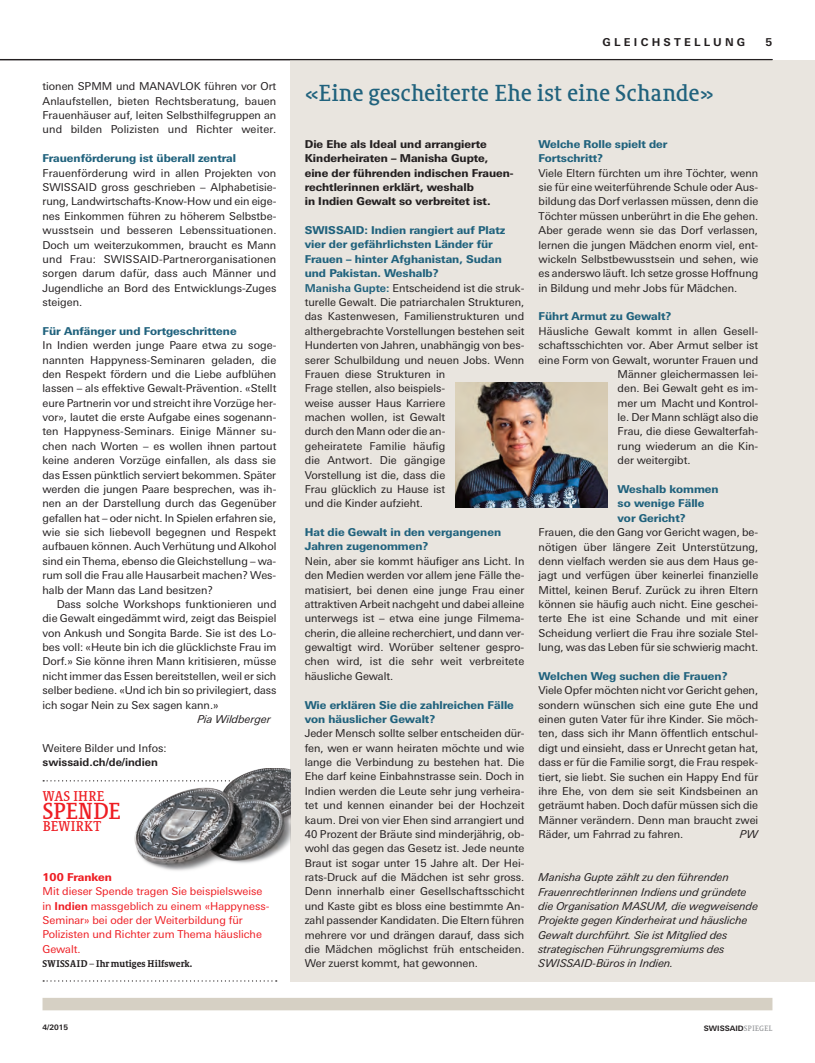
<style>
.page{position:relative;width:815px;height:1063px;background:#fff}
.page>*{position:absolute;margin:0;border:0;box-sizing:border-box;transform-origin:0 0}
.t1{font:22.5px "Sheriff";color:#20627d}
.t2{font:22.5px "Sheriff";letter-spacing:-.045em;color:#ee1d23}
.t3{font:13.75px "Sheriff";letter-spacing:-.01em;color:#ee1d23}
.t4{font:10.88px/14.4px "LT Univers Basic";color:#231f20;text-align:justify}
.t5{font:800 10.88px/14.4px "LT Univers Basic";color:#20627d}
.t6{font:italic 10.88px/14.4px "LT Univers Basic";color:#231f20}
.t7{font:10.88px/14.4px "LT Univers Basic";color:#ee1d23}
.t8{font:800 10.88px/14.4px "LT Univers Basic";color:#231f20}
.t9{font:700 10.88px "LT Univers Basic";color:#231f20}
.t10{font:700 10.88px "LT Univers Basic";letter-spacing:.3em;color:#231f20}
.t11{font:800 10.88px "LT Univers Basic";color:#ee1d23}
.t12{font:700 9.38px "Sheriff";color:#231f20}
.t13{font:700 7.5px "LT Univers Basic";color:#231f20}
.s1{font-weight:700}
.s2{font-weight:800;color:#20627d}
.s3{font-weight:700;color:#20627d}
.s4{font-family:"Sheriff Roman Caps";font-weight:400;color:#939598}
</style>
<div class="page">
<div style="left:43px;top:998px;width:729px;height:12px;background:#d6d0c4"></div>
<div style="left:291px;top:60px;width:524px;height:922px;background:#e9e5df"></div>
<img style="left:456px;top:382px;width:151px;height:125px">
<hr style="left:0;top:59px;width:772px;height:1px;background:#231f20">
<svg style="left:43px;top:780px;width:79px;height:1px"></svg>
<svg style="left:43px;top:980px;width:234px;height:2px"></svg>
<img style="left:124px;top:768px;width:167px;height:113px">
<p class="t4" style="left:43px;top:79px;width:235px">tionen SPMM und MANAVLOK führen vor Ort Anlaufstellen, bieten Rechtsberatung, bauen Frauenhäuser auf, leiten Selbsthilfegruppen an und bilden Polizisten und Richter weiter.</p>
<p class="t5" style="left:43px;top:151px;width:195px">Frauenförderung ist überall zentral</p>
<p class="t4" style="left:43px;top:166px;width:235px">Frauenförderung wird in allen Projekten von SWISSAID gross geschrieben – Alphabetisie&shy;rung, Landwirtschafts-Know-How und ein eige&shy;nes Einkommen führen zu höherem Selbstbe&shy;wusstsein und besseren Lebenssituationen.<br>Doch um weiterzukommen, braucht es Mann und Frau: SWISSAID-Partnerorganisationen sorgen darum dafür, dass auch Männer und Jugendliche an Bord des Entwicklungs-Zuges steigen.</p>
<p class="t5" style="left:43px;top:324px;width:196px">Für Anfänger und Fortgeschrittene</p>
<p class="t4" style="left:43px;top:338px;width:235px">In Indien werden junge Paare etwa zu soge&shy;nannten Happyness-Seminaren geladen, die den Respekt fördern und die Liebe aufblühen lassen – als effektive Gewalt-Prävention. «Stellt eure Partnerin vor und streicht ihre Vorzüge her&shy;vor», lautet die erste Aufgabe eines sogenann&shy;ten Happyness-Seminars. Einige Männer su&shy;chen nach Worten – es wollen ihnen partout keine anderen Vorzüge einfallen, als dass sie das Essen pünktlich serviert bekommen. Später werden die jungen Paare besprechen, was ih&shy;nen an der Darstellung durch das Gegenüber gefallen hat – oder nicht. In Spielen erfahren sie, wie sie sich liebevoll begegnen und Respekt aufbauen können. Auch Verhütung und Alkohol sind ein Thema, ebenso die Gleichstellung – wa&shy;rum soll die Frau alle Hausarbeit machen? Wes&shy;halb der Mann das Land besitzen?</p>
<p class="t4" style="left:43px;top:597px;width:235px;text-indent:14px">Dass solche Workshops funktionieren und die Gewalt eingedämmt wird, zeigt das Beispiel von Ankush und Songita Barde. Sie ist des Lo&shy;bes voll: «Heute bin ich die glücklichste Frau im Dorf.» Sie könne ihren Mann kritisieren, müsse nicht immer das Essen bereitstellen, weil er sich selber bediene. «Und ich bin so privilegiert, dass ich sogar Nein zu Sex sagen kann.»</p>
<p class="t6" style="left:197px;top:712px;width:75px">Pia Wildberger</p>
<p class="t4" style="left:43px;top:741px;width:126px">Weitere Bilder und Infos:</p>
<p class="t9" style="left:43px;top:756px;width:117px">swissaid.ch/de/indien</p>
<p class="t3" style="left:43px;top:788px;width:62px">Was Ihre</p>
<h1 class="t2" style="left:43px;top:798px;width:77px">Spende</h1>
<p class="t3" style="left:43px;top:818px;width:12px">bewi</p>
<p class="t3" style="left:75px;top:818px;width:27px">rkt</p>
<p class="t11" style="left:43px;top:870px;width:71px">100 Franken</p>
<p class="t7" style="left:43px;top:884px;width:228px">Mit dieser Spende tragen Sie beispielsweise in <span class="s1">Indien</span> massgeblich zu einem «Happyness-Seminar» bei oder der Weiterbildung für Polizisten und Richter zum Thema häusliche Gewalt.</p>
<p class="t12" style="left:43px;top:958px;width:151px">SWISSAID – Ihr mutiges Hilfswerk.</p>
<p class="t10" style="left:603px;top:36px;width:143px">Gleichs tellung</p>
<p class="t9" style="left:766px;top:36px;width:8px">5</p>
<h1 class="t1" style="left:305px;top:80px;width:411px">«Eine gescheiterte Ehe ist eine Schande»</h1>
<p class="t8" style="left:305px;top:137px;width:210px">Die Ehe als Ideal und arrangierte Kinderheiraten – Manisha Gupte, eine der führenden indischen Frauen&shy;rechtlerinnen erklärt, weshalb<br>in Indien Gewalt so verbreitet ist.</p>
<p class="t4" style="left:305px;top:223px;width:221px;text-align:left"><span class="s2">SWISSAID: Indien rangiert auf Platz vier der gefährlichsten Länder für Frauen – hinter Afghanistan, Sudan und Pakistan. Weshalb?<br></span><span class="s3">Manisha Gupte:</span> Entscheidend ist die struk&shy;turelle Gewalt. Die patriarchalen Strukturen, das Kastenwesen, Familienstrukturen und althergebrachte Vorstellungen bestehen seit Hunderten von Jahren, unabhängig von bes&shy;serer Schulbildung und neuen Jobs. Wenn Frauen diese Strukturen in<br>Frage stellen, also beispiels-<br>weise ausser Haus Karriere<br>machen wollen, ist Gewalt<br>durch den Mann oder die an-<br>geheiratete Familie häufig<br>die Antwort. Die gängige<br>Vorstellung ist die, dass die<br>Frau glücklich zu Hause ist<br>und die Kinder aufzieht.</p>
<p class="t5" style="left:305px;top:525px;width:198px">Hat die Gewalt in den vergangenen<br>Jahren zugenommen?</p>
<p class="t4" style="left:305px;top:554px;width:221px">Nein, aber sie kommt häufiger ans Licht. In den Medien werden vor allem jene Fälle the&shy;matisiert, bei denen eine junge Frau einer attraktiven Arbeit nachgeht und dabei alleine unterwegs ist – etwa eine junge Filmema&shy;cherin, die alleine recherchiert, und dann ver&shy;gewaltigt wird. Worüber seltener gespro&shy;chen wird, ist die sehr weit verbreitete häusliche Gewalt.</p>
<p class="t5" style="left:305px;top:697px;width:211px">Wie erklären Sie die zahlreichen Fälle von häuslicher Gewalt?</p>
<p class="t4" style="left:305px;top:726px;width:221px">Jeder Mensch sollte selber entscheiden dür&shy;fen, wen er wann heiraten möchte und wie lange die Verbindung zu bestehen hat. Die Ehe darf keine Einbahnstrasse sein. Doch in Indien werden die Leute sehr jung verheira&shy;tet und kennen einander bei der Hochzeit kaum. Drei von vier Ehen sind arrangiert und 40 Prozent der Bräute sind minderjährig, ob&shy;wohl das gegen das Gesetz ist. Jede neunte Braut ist sogar unter 15 Jahre alt. Der Hei&shy;rats-Druck auf die Mädchen ist sehr gross.<br>Denn innerhalb einer Gesellschaftsschicht und Kaste gibt es bloss eine bestimmte An&shy;zahl passender Kandidaten. Die Eltern führen mehrere vor und drängen darauf, dass sich die Mädchen möglichst früh entscheiden.<br>Wer zuerst kommt, hat gewonnen.</p>
<p class="t5" style="left:539px;top:137px;width:130px">Welche Rolle spielt der<br>Fortschritt?</p>
<p class="t4" style="left:539px;top:166px;width:221px">Viele Eltern fürchten um ihre Töchter, wenn sie für eine weiterführende Schule oder Aus&shy;bildung das Dorf verlassen müssen, denn die Töchter müssen unberührt in die Ehe gehen.<br>Aber gerade wenn sie das Dorf verlassen, lernen die jungen Mädchen enorm viel, ent&shy;wickeln Selbstbewusstsein und sehen, wie es anderswo läuft. Ich setze grosse Hoffnung in Bildung und mehr Jobs für Mädchen.</p>
<p class="t5" style="left:539px;top:309px;width:134px">Führt Armut zu Gewalt?</p>
<p class="t4" style="left:539px;top:324px;width:221px">Häusliche Gewalt kommt in allen Gesell-</p>
<p class="t4" style="left:539px;top:338px;width:221px">schaftsschichten vor. Aber Armut selber ist</p>
<p class="t4" style="left:539px;top:353px;width:221px">eine Form von Gewalt, worunter Frauen und</p>
<p class="t4" style="left:618px;top:367px;width:142px">Männer gleichermassen lei-</p>
<p class="t4" style="left:618px;top:381px;width:142px">den. Bei Gewalt geht es im-</p>
<p class="t4" style="left:618px;top:396px;width:142px">mer um Macht und Kontrol-</p>
<p class="t4" style="left:618px;top:410px;width:142px">le. Der Mann schlägt also die</p>
<p class="t4" style="left:618px;top:424px;width:142px">Frau, die diese Gewalterfah-</p>
<p class="t4" style="left:618px;top:439px;width:142px">rung wiederum an die Kin-</p>
<p class="t4" style="left:618px;top:453px;width:75px">der weitergibt.</p>
<p class="t5" style="left:618px;top:482px;width:103px">Weshalb kommen so wenige Fälle vor Gericht?</p>
<p class="t4" style="left:539px;top:525px;width:221px">Frauen, die den Gang vor Gericht wagen, be&shy;nötigen über längere Zeit Unterstützung, denn vielfach werden sie aus dem Haus ge&shy;jagt und verfügen über keinerlei finanzielle Mittel, keinen Beruf. Zurück zu ihren Eltern können sie häufig auch nicht. Eine geschei&shy;terte Ehe ist eine Schande und mit einer Scheidung verliert die Frau ihre soziale Stel&shy;lung, was das Leben für sie schwierig macht.</p>
<p class="t5" style="left:539px;top:669px;width:190px">Welchen Weg suchen die Frauen?</p>
<p class="t4" style="left:539px;top:683px;width:221px">Viele Opfer möchten nicht vor Gericht gehen, sondern wünschen sich eine gute Ehe und einen guten Vater für ihre Kinder. Sie möch&shy;ten, dass sich ihr Mann öffentlich entschul&shy;digt und einsieht, dass er Unrecht getan hat, dass er für die Familie sorgt, die Frau respek&shy;tiert, sie liebt. Sie suchen ein Happy End für ihre Ehe, von dem sie seit Kindsbeinen an geträumt haben. Doch dafür müssen sich die Männer verändern. Denn man braucht zwei Räder, um Fahrrad zu fahren.</p>
<p class="t6" style="left:740px;top:827px;width:20px">PW</p>
<p class="t6" style="left:539px;top:870px;width:221px">Manisha Gupte zählt zu den führenden Frauenrechtlerinnen Indiens und gründete die Organisation MASUM, die wegweisende Projekte gegen Kinderheirat und häusliche Gewalt durchführt. Sie ist Mitglied des strategischen Führungsgremiums des SWISSAID-Büros in Indien.</p>
<p class="t13" style="left:43px;top:1023px;width:27px">4/2015</p>
<p class="t13" style="left:704px;top:1024px;width:70px">Swissaid<span class="s4">Spiegel</span></p>
</div>
